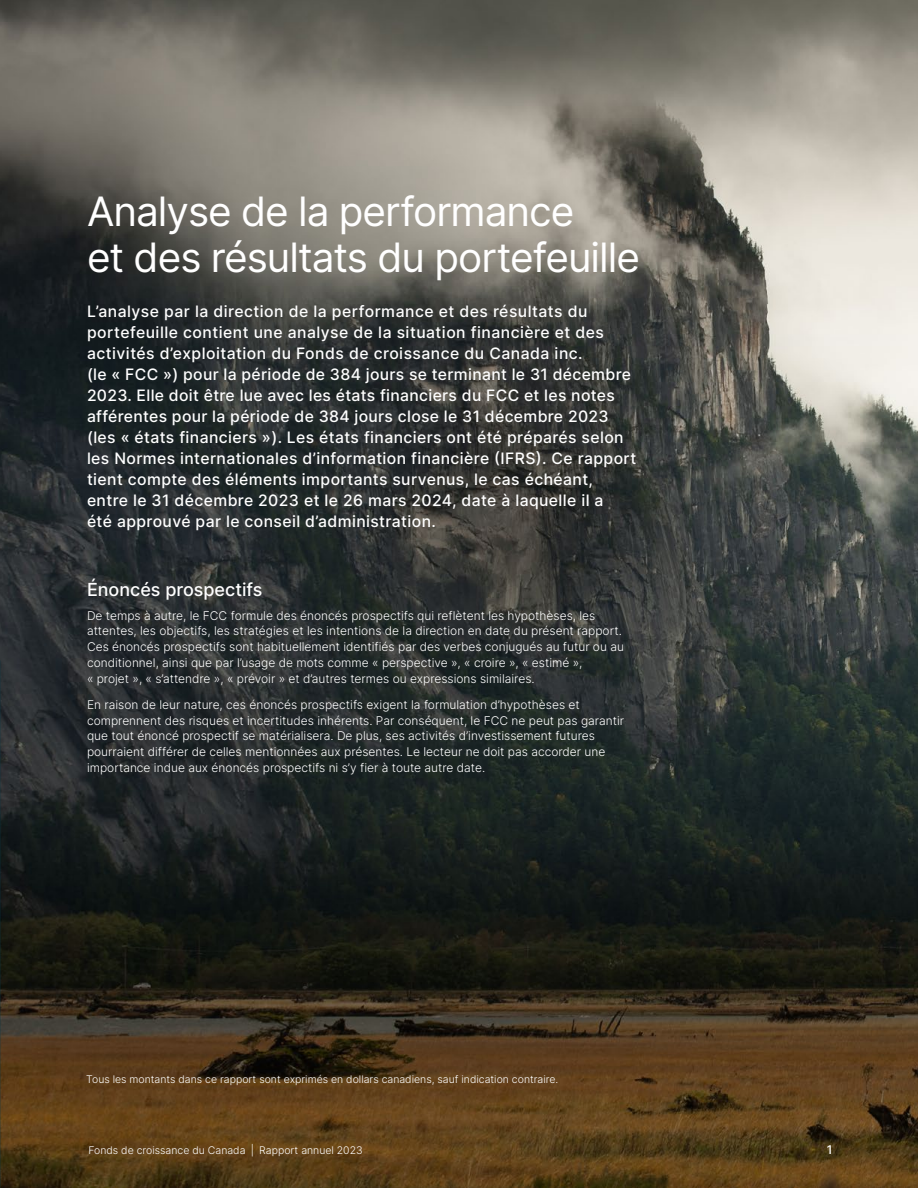
<style>
.page{position:relative;width:918px;height:1188px;background:#fff}
.page>*{position:absolute;margin:0;border:0;box-sizing:border-box;transform-origin:0 0}
.Break_Page_Title{font:40.5px/45.8px "Inter";letter-spacing:-.025em;color:#fff}
.t1{font:500 18px "Inter";color:#fff}
.Intro{font:500 15.75px/21px "Inter";letter-spacing:.025em;color:#fff}
.Body{font:300 12px/15.8px "Inter";color:#fff}
.t2{font:500 12px "Inter";color:#fff}
.Body-2{font:300 10.5px "Inter";color:#fff}
</style>
<div class="page">
<img style="left:0;top:0;width:918px;height:1188px">
<hr style="left:0;top:0;width:1px;height:738px;background:#b5c2bf">
<h1 class="Break_Page_Title" style="left:87px;top:187px;width:554px">Analyse de la performance<br>et des résultats du portefeuille</h1>
<p class="Intro" style="left:87px;top:301px;width:551px">L’analyse par la direction de la performance et des résultats du portefeuille contient une analyse de la situation financière et des activités d’exploitation du Fonds de croissance du Canada inc.<br>(le « FCC ») pour la période de 384 jours se terminant le 31 décembre 2023. Elle doit être lue avec les états financiers du FCC et les notes afférentes pour la période de 384 jours close le 31 décembre 2023 (les « états financiers »). Les états financiers ont été préparés selon les Normes internationales d’information financière (IFRS). Ce rapport tient compte des éléments importants survenus, le cas échéant, entre le 31 décembre 2023 et le 26 mars 2024, date à laquelle il a<br>été approuvé par le conseil d’administration.</p>
<h2 class="t1" style="left:87px;top:577px;width:177px">Énoncés prospectifs</h2>
<p class="Body" style="left:87px;top:607px;width:538px">De temps à autre, le FCC formule des énoncés prospectifs qui reflètent les hypothèses, les attentes, les objectifs, les stratégies et les intentions de la direction en date du présent rapport.<br>Ces énoncés prospectifs sont habituellement identifiés par des verbes conjugués au futur ou au conditionnel, ainsi que par l’usage de mots comme « perspective », « croire », « estimé »,<br>« projet », « s’attendre », « prévoir » et d’autres termes ou expressions similaires.</p>
<p class="Body" style="left:87px;top:697px;width:539px">En raison de leur nature, ces énoncés prospectifs exigent la formulation d’hypothèses et comprennent des risques et incertitudes inhérents. Par conséquent, le FCC ne peut pas garantir que tout énoncé prospectif se matérialisera. De plus, ses activités d’investissement futures pourraient différer de celles mentionnées aux présentes. Le lecteur ne doit pas accorder une importance indue aux énoncés prospectifs ni s’y fier à toute autre date.</p>
<p class="Body-2" style="left:86px;top:1072px;width:474px">Tous les montants dans ce rapport sont exprimés en dollars canadiens, sauf indication contraire.</p>
<p class="Body-2" style="left:88px;top:1143px;width:276px">Fonds de croissance du Canada | Rapport annuel 2023</p>
<p class="t2" style="left:827px;top:1141px;width:7px">1</p>
</div>
